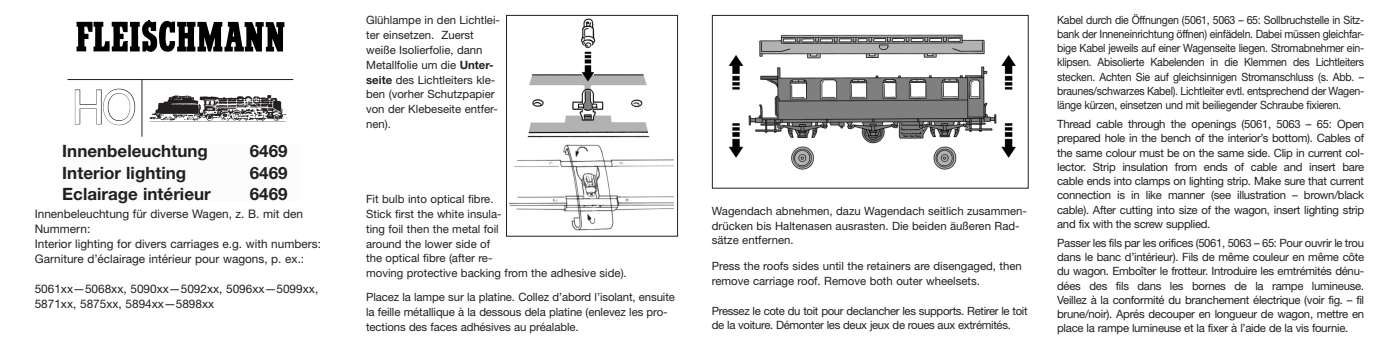
<style>
.page{position:relative;width:1389px;height:348px;background:#fff}
.page>*{position:absolute;margin:0;border:0;box-sizing:border-box;transform-origin:0 0}
.t1{font:47.25px "Helvetica Neue";color:#fff;scale:.96 1}
.t2{font:700 16.97px "Helvetica Neue";color:#231f20}
.t3{font:11.9px/14.9px "Helvetica Neue";color:#231f20}
.t4{font:11.38px/14.9px "Helvetica Neue";color:#231f20}
.t5{font:11.38px/14.2px "Helvetica Neue";color:#231f20;text-align:justify;scale:.93 1}
.t6{font:11.38px/14.9px "Helvetica Neue";letter-spacing:-.03em;color:#231f20}
.s1{font-weight:700}
</style>
<div class="page">
<svg style="left:76px;top:21px;width:208px;height:31px"></svg>
<svg style="left:75px;top:88px;width:61px;height:37px"></svg>
<div style="left:506px;top:15px;width:172px;height:221px;background:#fff;border:1px solid #231f20"></div>
<hr style="left:68px;top:79px;width:225px;height:1px;background:#231f20">
<hr style="left:141px;top:79px;width:1px;height:57px;background:#231f20">
<img style="left:728px;top:34px;width:288px;height:136px">
<div style="left:712px;top:15px;width:317px;height:173px;border:1px solid #231f20"></div>
<img style="left:149px;top:95px;width:138px;height:27px">
<img style="left:527px;top:18px;width:123px;height:120px">
<img style="left:510px;top:144px;width:164px;height:87px">
<h1 class="t1" style="left:72px;top:79px;width:69px">HO</h1>
<h2 class="t2" style="left:62px;top:141px;width:147px">Innenbeleuchtung</h2>
<h2 class="t2" style="left:250px;top:141px;width:39px">6469</h2>
<h2 class="t2" style="left:62px;top:162px;width:125px">Interior lighting</h2>
<h2 class="t2" style="left:250px;top:162px;width:39px">6469</h2>
<h2 class="t2" style="left:62px;top:183px;width:150px">Eclairage intérieur</h2>
<h2 class="t2" style="left:250px;top:183px;width:39px">6469</h2>
<p class="t3" style="left:35px;top:206px;width:288px">Innenbeleuchtung für diverse Wagen, z. B. mit den Nummern:<br>Interior lighting for divers carriages e.g. with numbers:<br>Garniture d’éclairage intérieur pour wagons, p. ex.:</p>
<p class="t3" style="left:35px;top:280px;width:285px">5061xx—5068xx, 5090xx—5092xx, 5096xx—5099xx,<br>5871xx, 5875xx, 5894xx—5898xx</p>
<p class="t4" style="left:366px;top:12px;width:135px">Glühlampe in den Lichtlei&shy;ter einsetzen. Zuerst weiße Isolierfolie, dann<br>Metallfolie um die <span class="s1">Unter&shy;seite</span> des Lichtleiters kle&shy;ben (vorher Schutzpapier von der Klebeseite entfer&shy;nen).</p>
<p class="t4" style="left:366px;top:191px;width:262px">Fit bulb into optical fibre.<br>Stick first the white insula-<br>ting foil then the metal foil<br>around the lower side of<br>the optical fibre (after re-<br>moving protective backing from the adhesive side).</p>
<p class="t4" style="left:366px;top:289px;width:310px">Placez la lampe sur la platine. Collez d’abord l’isolant, ensuite la feille métallique à la dessous dela platine (enlevez les pro&shy;tections des faces adhésives au préalable.</p>
<p class="t4" style="left:712px;top:203px;width:317px">Wagendach abnehmen, dazu Wagendach seitlich zusammen&shy;drücken bis Haltenasen ausrasten. Die beiden äußeren Rad&shy;sätze entfernen.</p>
<p class="t4" style="left:712px;top:258px;width:312px">Press the roofs sides until the retainers are disengaged, then remove carriage roof. Remove both outer wheelsets.</p>
<p class="t6" style="left:712px;top:302px;width:317px">Pressez le cote du toit pour declancher les supports. Retirer le toit de la voiture. Démonter les deux jeux de roues aux extrémités.</p>
<p class="t5" style="left:1057px;top:13px;width:332px">Kabel durch die Öffnungen (5061, 5063 – 65: Sollbruchstelle in Sitz&shy;bank der Inneneinrichtung öffnen) einfädeln. Dabei müssen gleichfar&shy;bige Kabel jeweils auf einer Wagenseite liegen. Stromabnehmer ein&shy;klipsen. Abisolierte Kabelenden in die Klemmen des Lichtleiters stecken. Achten Sie auf gleichsinnigen Stromanschluss (s. Abb. – braunes/schwarzes Kabel). Lichtleiter evtl. entsprechend der Wagen&shy;länge kürzen, einsetzen und mit beiliegender Schraube fixieren.</p>
<p class="t4" style="left:1057px;top:117px;width:309px;line-height:14.2px;text-align:justify">Thread cable through the openings (5061, 5063 – 65: Open prepared hole in the bench of the interior’s bottom). Cables of the same colour must be on the same side. Clip in current col&shy;lector. Strip insulation from ends of cable and insert bare cable ends into clamps on lighting strip. Make sure that current connection is in like manner (see illustration – brown/black cable). After cutting into size of the wagon, insert lighting strip and fix with the screw supplied.</p>
<p class="t4" style="left:1057px;top:235px;width:309px;line-height:14.2px;text-align:justify">Passer les fils par les orifices (5061, 5063 – 65: Pour ouvrir le trou dans le banc d’intérieur). Fils de même couleur en même côte du wagon. Emboîter le frotteur. Introduire les emtrémités dénu&shy;dées des fils dans les bornes de la rampe lumineuse.<br>Veillez à la conformité du branchement électrique (voir fig. – fil brune/noir). Aprés decouper en longueur de wagon, mettre en place la rampe lumineuse et la fixer à l’aide de la vis fournie.</p>
</div>
